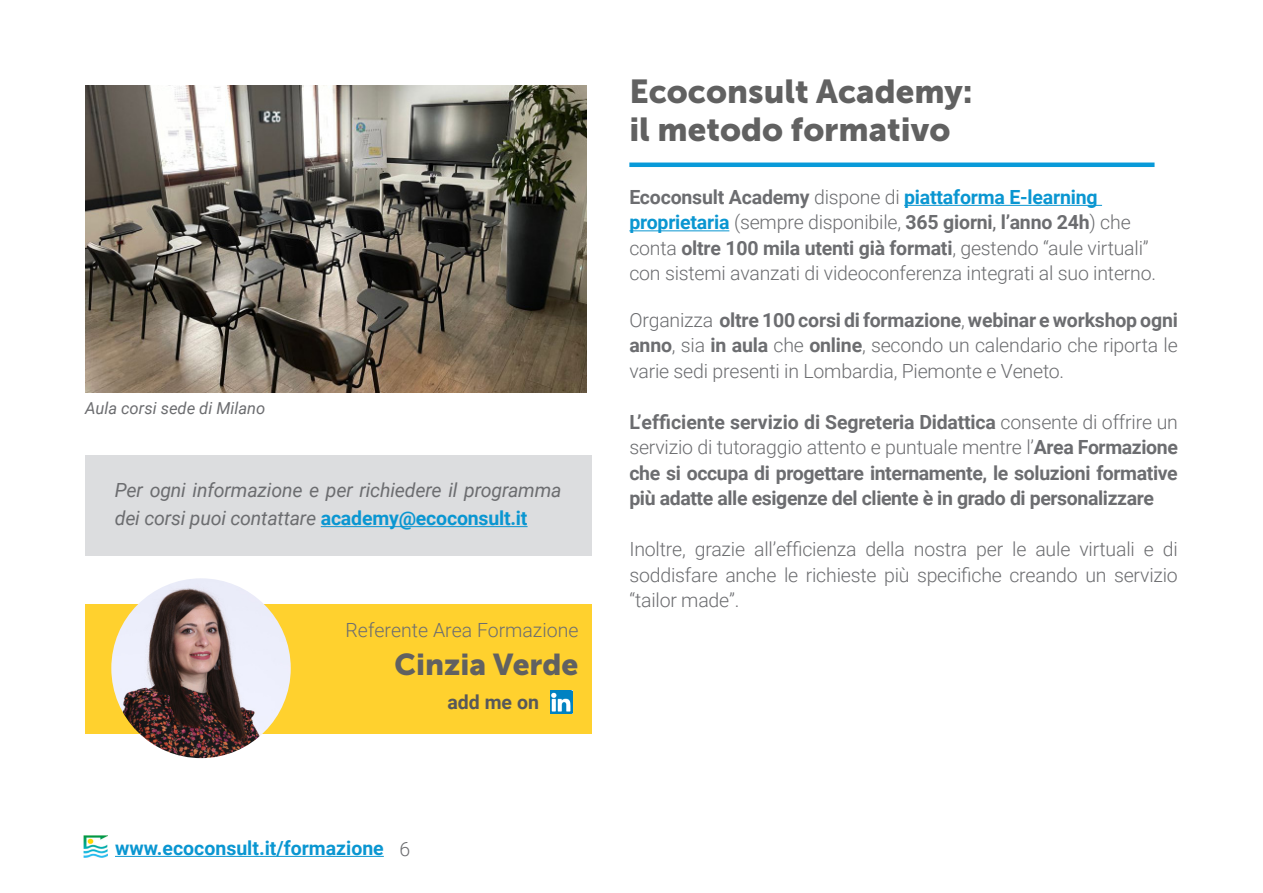
<style>
.page{position:relative;width:1263px;height:893px;background:#fff}
.page>*{position:absolute;margin:0;border:0;box-sizing:border-box;transform-origin:0 0}
.t1{font:33px "Museo Sans 900";color:#616161}
.t2{font:30px "Museo Sans 900";color:#616161}
.t3{font:300 19.5px/25.5px "Roboto";letter-spacing:-.01em;color:#6c6d70;text-align:justify}
.t4{font:700 19.5px/25.5px "Roboto";letter-spacing:-.02em;color:#6c6d70;text-align:justify}
.t5{font:italic 19.5px/28.5px "Roboto";letter-spacing:-.01em;color:#6c6d70}
.t6{font:700 19.5px "Roboto";color:#0a96d1}
.t7{font:700 19.5px "Roboto";color:#57585a}
.t8{font:italic 16.5px "Roboto";color:#6c6d70}
.s1{font-weight:700;font-style:normal;color:#0a96d1}
.s2{font-weight:700}
.s3{font-weight:700;color:#0a96d1}
.s4{font-weight:400}
.s5{font-weight:300}
.s6{font-weight:300;color:#6c6d70}
</style>
<div class="page">
<hr style="left:115px;top:856px;width:269px;height:1px;background:#0a96d1">
<img style="left:84px;top:835px;width:24px;height:23px">
<img style="left:85px;top:85px;width:502px;height:307px">
<hr style="left:904px;top:205px;width:198px;height:1px;background:#0a96d1">
<hr style="left:629px;top:230px;width:100px;height:1px;background:#0a96d1">
<div style="left:85px;top:455px;width:506px;height:100px;background:#dcdddf"></div>
<hr style="left:321px;top:526px;width:207px;height:1px;background:#0a96d1">
<hr style="left:629px;top:163px;width:525px;height:4px;background:#099ad9">
<div style="left:85px;top:604px;width:506px;height:130px;background:#ffd12e"></div>
<img style="left:551px;top:690px;width:21px;height:23px">
<img style="left:111px;top:578px;width:180px;height:180px;border-radius:90px">
<p class="t8" style="left:85px;top:396px;width:182px">Aula corsi sede di Milano</p>
<p class="t5" style="left:115px;top:475px;width:448px">Per ogni informazione e per richiedere il programma dei corsi puoi contattare <span class="s1">academy@ecoconsult.it</span></p>
<p class="t3" style="left:346px;top:617px;width:234px">Referente Area Formazione</p>
<p class="t2" style="left:395px;top:647px;width:185px">Cinzia Verde</p>
<p class="t7" style="left:447px;top:689px;width:93px">add me on</p>
<p class="t1" style="left:629px;top:73px;width:345px">Ecoconsult Academy:</p>
<p class="t1" style="left:629px;top:111px;width:323px">il metodo formativo</p>
<p class="t3" style="left:629px;top:184px;width:528px;text-align:left"><span class="s2">Ecoconsult Academy</span> dispone di <span class="s3">piattaforma E-learning proprietaria</span> (sempre disponibile, <span class="s2">365 giorni</span><span class="s4">,</span> <span class="s2">l’anno 24h</span>) che conta <span class="s2">oltre 100 mila utenti già formati</span>, gestendo “aule virtuali” con sistemi avanzati di videoconferenza integrati al suo interno.</p>
<p class="t3" style="left:629px;top:307px;width:550px">Organizza <span class="s2">oltre 100 corsi di formazione</span>, <span class="s2">webinar e workshop ogni anno</span>, sia <span class="s2">in aula</span> che <span class="s2">online</span>, secondo un calendario che riporta le varie sedi presenti in Lombardia, Piemonte e Veneto.</p>
<p class="t4" style="left:629px;top:409px;width:550px">L’efficiente servizio di Segreteria Didattica <span class="s5">consente di offrire un servizio di tutoraggio attento e puntuale mentre l’</span>Area Formazione che si occupa di progettare internamente, le soluzioni formative più adatte alle esigenze del cliente è in grado di personalizzare</p>
<p class="t3" style="left:629px;top:536px;width:550px">Inoltre, grazie all’efficienza della nostra per le aule virtuali e di soddisfare anche le richieste più specifiche creando un servizio “tailor made”.</p>
<p class="t6" style="left:115px;top:834px;width:297px">www.ecoconsult.it/formazione <span class="s6">6</span></p>
</div>
